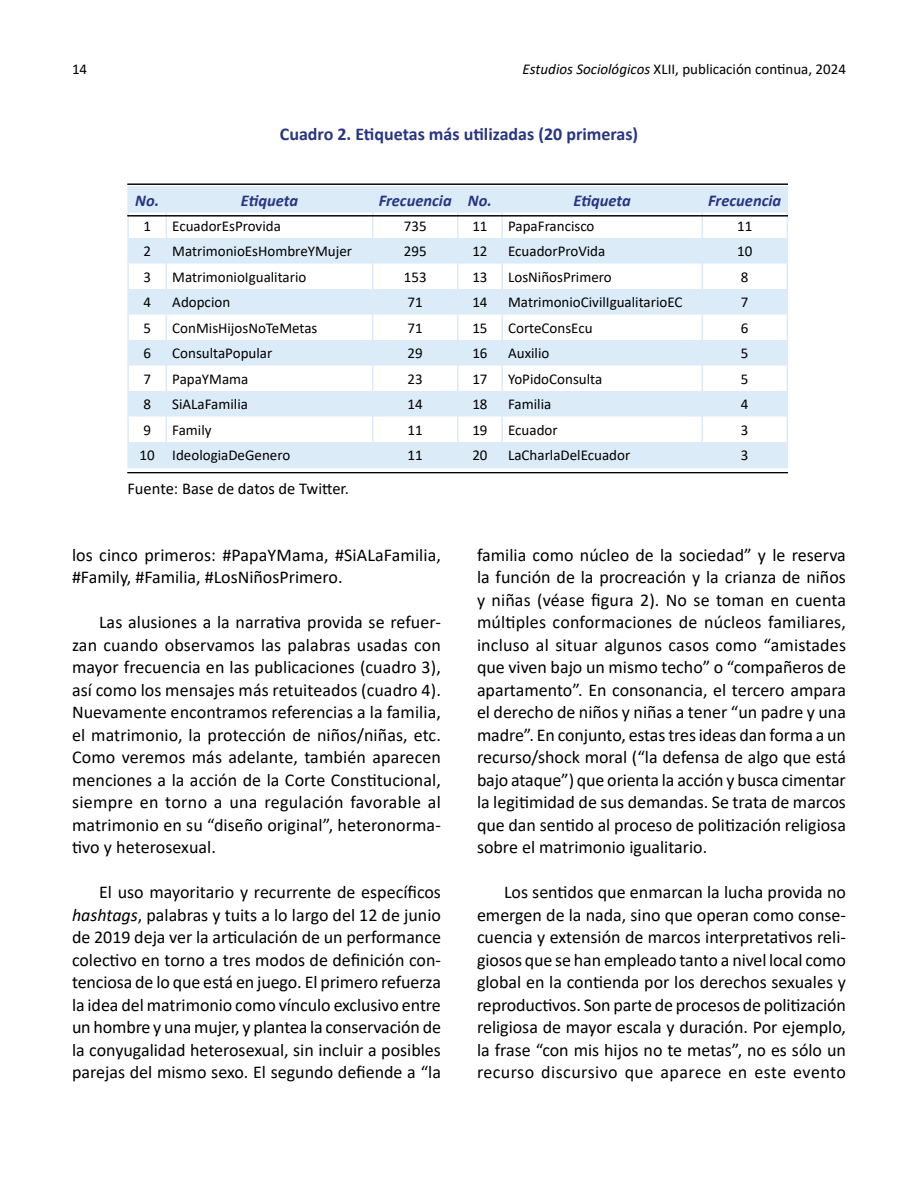
<style>
.page{position:relative;width:918px;height:1188px;background:#fff}
.page>*{position:absolute;margin:0;border:0;box-sizing:border-box;transform-origin:0 0}
.t1{font:18px/22.5px "Calibri";color:#000;text-align:justify}
.t2{font:700 18px "Calibri";color:#283583}
.t3{font:italic 700 16.5px "Calibri";color:#283583}
.t4{font:16.5px "Calibri";color:#000}
.t5{font:15px "Calibri";color:#000}
.s1{font-style:italic}
</style>
<div class="page">
<svg style="left:129px;top:188px;width:658px;height:279px;fill:#dbebf7"></svg>
<hr style="left:127px;top:186px;width:39px;height:2px;background:#dbebf7">
<hr style="left:127px;top:188px;width:2px;height:25px;background:#dbebf7">
<hr style="left:166px;top:186px;width:207px;height:2px;background:#dbebf7">
<hr style="left:373px;top:186px;width:85px;height:2px;background:#dbebf7">
<hr style="left:458px;top:186px;width:44px;height:2px;background:#dbebf7">
<hr style="left:457px;top:188px;width:2px;height:25px;background:#dbebf7">
<hr style="left:502px;top:186px;width:200px;height:2px;background:#dbebf7">
<hr style="left:501px;top:188px;width:2px;height:25px;background:#dbebf7">
<hr style="left:702px;top:186px;width:86px;height:2px;background:#dbebf7">
<hr style="left:127px;top:213px;width:2px;height:25px;background:#dbebf7">
<hr style="left:457px;top:213px;width:2px;height:25px;background:#dbebf7">
<hr style="left:501px;top:213px;width:2px;height:25px;background:#dbebf7">
<hr style="left:127px;top:238px;width:2px;height:26px;background:#dbebf7">
<hr style="left:457px;top:238px;width:2px;height:26px;background:#dbebf7">
<hr style="left:501px;top:238px;width:2px;height:26px;background:#dbebf7">
<hr style="left:127px;top:264px;width:2px;height:25px;background:#dbebf7">
<hr style="left:457px;top:264px;width:2px;height:25px;background:#dbebf7">
<hr style="left:501px;top:264px;width:2px;height:25px;background:#dbebf7">
<hr style="left:127px;top:289px;width:2px;height:26px;background:#dbebf7">
<hr style="left:457px;top:289px;width:2px;height:26px;background:#dbebf7">
<hr style="left:501px;top:289px;width:2px;height:26px;background:#dbebf7">
<hr style="left:127px;top:315px;width:2px;height:25px;background:#dbebf7">
<hr style="left:457px;top:315px;width:2px;height:25px;background:#dbebf7">
<hr style="left:501px;top:315px;width:2px;height:25px;background:#dbebf7">
<hr style="left:127px;top:340px;width:2px;height:26px;background:#dbebf7">
<hr style="left:457px;top:340px;width:2px;height:26px;background:#dbebf7">
<hr style="left:501px;top:340px;width:2px;height:26px;background:#dbebf7">
<hr style="left:127px;top:366px;width:2px;height:25px;background:#dbebf7">
<hr style="left:457px;top:366px;width:2px;height:25px;background:#dbebf7">
<hr style="left:501px;top:366px;width:2px;height:25px;background:#dbebf7">
<hr style="left:127px;top:391px;width:2px;height:26px;background:#dbebf7">
<hr style="left:457px;top:391px;width:2px;height:26px;background:#dbebf7">
<hr style="left:501px;top:391px;width:2px;height:26px;background:#dbebf7">
<hr style="left:127px;top:417px;width:2px;height:25px;background:#dbebf7">
<hr style="left:457px;top:417px;width:2px;height:25px;background:#dbebf7">
<hr style="left:501px;top:417px;width:2px;height:25px;background:#dbebf7">
<hr style="left:127px;top:442px;width:2px;height:25px;background:#dbebf7">
<svg style="left:166px;top:188px;width:1px;height:279px"></svg>
<svg style="left:372px;top:188px;width:1px;height:279px"></svg>
<hr style="left:457px;top:442px;width:2px;height:25px;background:#dbebf7">
<hr style="left:501px;top:442px;width:2px;height:25px;background:#dbebf7">
<svg style="left:702px;top:188px;width:1px;height:279px"></svg>
<svg style="left:787px;top:188px;width:1px;height:279px"></svg>
<hr style="left:127px;top:467px;width:39px;height:1px;background:#dbebf7">
<hr style="left:166px;top:467px;width:207px;height:1px;background:#dbebf7">
<hr style="left:373px;top:467px;width:85px;height:1px;background:#dbebf7">
<hr style="left:458px;top:467px;width:44px;height:1px;background:#dbebf7">
<hr style="left:502px;top:467px;width:200px;height:1px;background:#dbebf7">
<hr style="left:702px;top:467px;width:86px;height:1px;background:#dbebf7">
<hr style="left:127px;top:184px;width:661px;height:1px;background:#000">
<hr style="left:127px;top:215px;width:661px;height:1px;background:#000">
<hr style="left:127px;top:216px;width:661px;height:1px;background:#000">
<hr style="left:127px;top:472px;width:661px;height:1px;background:#000">
<hr style="left:127px;top:473px;width:661px;height:1px;background:#000">
<p class="t5" style="left:72px;top:59px;width:17px">14</p>
<p class="t5" style="left:523px;top:59px;width:325px"><span class="s1">Estudios Sociológicos</span> XLII, publicación continua, 2024</p>
<p class="t2" style="left:280px;top:121px;width:360px">Cuadro 2. Etiquetas más utilizadas (20 primeras)</p>
<p class="t3" style="left:135px;top:189px;width:25px">No.</p>
<p class="t3" style="left:241px;top:189px;width:59px">Etiqueta</p>
<p class="t3" style="left:379px;top:189px;width:115px">Frecuencia No.</p>
<p class="t3" style="left:574px;top:189px;width:59px">Etiqueta</p>
<p class="t3" style="left:708px;top:189px;width:75px">Frecuencia</p>
<p class="t5" style="left:143px;top:216px;width:9px">1</p>
<p class="t5" style="left:172px;top:216px;width:110px">EcuadorEsProvida</p>
<p class="t5" style="left:404px;top:216px;width:24px">735</p>
<p class="t5" style="left:472px;top:216px;width:17px">11</p>
<p class="t5" style="left:508px;top:216px;width:88px">PapaFrancisco</p>
<p class="t5" style="left:737px;top:216px;width:17px">11</p>
<p class="t5" style="left:143px;top:241px;width:9px">2</p>
<p class="t5" style="left:172px;top:241px;width:181px">MatrimonioEsHombreYMujer</p>
<p class="t5" style="left:404px;top:241px;width:24px">295</p>
<p class="t5" style="left:472px;top:241px;width:17px">12</p>
<p class="t5" style="left:508px;top:241px;width:99px">EcuadorProVida</p>
<p class="t5" style="left:737px;top:241px;width:17px">10</p>
<p class="t5" style="left:143px;top:267px;width:9px">3</p>
<p class="t5" style="left:172px;top:267px;width:136px">MatrimonioIgualitario</p>
<p class="t5" style="left:404px;top:267px;width:24px">153</p>
<p class="t5" style="left:472px;top:267px;width:17px">13</p>
<p class="t5" style="left:508px;top:267px;width:105px">LosNiñosPrimero</p>
<p class="t5" style="left:741px;top:267px;width:9px">8</p>
<p class="t5" style="left:143px;top:292px;width:9px">4</p>
<p class="t5" style="left:172px;top:292px;width:59px">Adopcion</p>
<p class="t5" style="left:408px;top:292px;width:17px">71</p>
<p class="t5" style="left:472px;top:292px;width:17px">14</p>
<p class="t5" style="left:508px;top:292px;width:176px">MatrimonioCivilIgualitarioEC</p>
<p class="t5" style="left:741px;top:292px;width:9px">7</p>
<p class="t5" style="left:143px;top:318px;width:9px">5</p>
<p class="t5" style="left:172px;top:318px;width:147px">ConMisHijosNoTeMetas</p>
<p class="t5" style="left:408px;top:318px;width:17px">71</p>
<p class="t5" style="left:472px;top:318px;width:17px">15</p>
<p class="t5" style="left:508px;top:318px;width:86px">CorteConsEcu</p>
<p class="t5" style="left:741px;top:318px;width:9px">6</p>
<p class="t5" style="left:143px;top:343px;width:9px">6</p>
<p class="t5" style="left:172px;top:343px;width:101px">ConsultaPopular</p>
<p class="t5" style="left:408px;top:343px;width:17px">29</p>
<p class="t5" style="left:472px;top:343px;width:17px">16</p>
<p class="t5" style="left:508px;top:343px;width:43px">Auxilio</p>
<p class="t5" style="left:741px;top:343px;width:9px">5</p>
<p class="t5" style="left:143px;top:369px;width:9px">7</p>
<p class="t5" style="left:172px;top:369px;width:78px">PapaYMama</p>
<p class="t5" style="left:408px;top:369px;width:17px">23</p>
<p class="t5" style="left:472px;top:369px;width:17px">17</p>
<p class="t5" style="left:508px;top:369px;width:96px">YoPidoConsulta</p>
<p class="t5" style="left:741px;top:369px;width:9px">5</p>
<p class="t5" style="left:143px;top:394px;width:9px">8</p>
<p class="t5" style="left:172px;top:394px;width:77px">SiALaFamilia</p>
<p class="t5" style="left:408px;top:394px;width:17px">14</p>
<p class="t5" style="left:472px;top:394px;width:17px">18</p>
<p class="t5" style="left:508px;top:394px;width:45px">Familia</p>
<p class="t5" style="left:741px;top:394px;width:9px">4</p>
<p class="t5" style="left:143px;top:420px;width:9px">9</p>
<p class="t5" style="left:172px;top:420px;width:41px">Family</p>
<p class="t5" style="left:408px;top:420px;width:17px">11</p>
<p class="t5" style="left:472px;top:420px;width:17px">19</p>
<p class="t5" style="left:508px;top:420px;width:51px">Ecuador</p>
<p class="t5" style="left:741px;top:420px;width:9px">3</p>
<p class="t5" style="left:140px;top:445px;width:152px">10 IdeologiaDeGenero</p>
<p class="t5" style="left:408px;top:445px;width:17px">11</p>
<p class="t5" style="left:472px;top:445px;width:17px">20</p>
<p class="t5" style="left:508px;top:445px;width:124px">LaCharlaDelEcuador</p>
<p class="t5" style="left:741px;top:445px;width:9px">3</p>
<p class="t4" style="left:127px;top:477px;width:223px">Fuente: Base de datos de Twitter.</p>
<p class="t1" style="left:72px;top:543px;width:371px">los cinco primeros: #PapaYMama, #SiALaFamilia, #Family, #Familia, #LosNiñosPrimero.</p>
<p class="t1" style="left:72px;top:611px;width:371px;text-indent:27px">Las alusiones a la narrativa provida se refuer&shy;zan cuando observamos las palabras usadas con mayor frecuencia en las publicaciones (cuadro 3), así como los mensajes más retuiteados (cuadro 4).<br>Nuevamente encontramos referencias a la familia, el matrimonio, la protección de niños/niñas, etc.<br>Como veremos más adelante, también aparecen menciones a la acción de la Corte Constitucional, siempre en torno a una regulación favorable al matrimonio en su “diseño original”, heteronorma&shy;tivo y heterosexual.</p>
<p class="t1" style="left:72px;top:881px;width:371px;text-indent:27px">El uso mayoritario y recurrente de específicos <span class="s1">hashtags</span>, palabras y tuits a lo largo del 12 de junio de 2019 deja ver la articulación de un performance colectivo en torno a tres modos de definición con&shy;tenciosa de lo que está en juego. El primero refuerza la idea del matrimonio como vínculo exclusivo entre un hombre y una mujer, y plantea la conservación de la conyugalidad heterosexual, sin incluir a posibles parejas del mismo sexo. El segundo defiende a “la</p>
<p class="t1" style="left:477px;top:543px;width:371px">familia como núcleo de la sociedad” y le reserva la función de la procreación y la crianza de niños y niñas (véase figura 2). No se toman en cuenta múltiples conformaciones de núcleos familiares, incluso al situar algunos casos como “amistades que viven bajo un mismo techo” o “compañeros de apartamento”. En consonancia, el tercero ampara el derecho de niños y niñas a tener “un padre y una madre”. En conjunto, estas tres ideas dan forma a un recurso/shock moral (“la defensa de algo que está bajo ataque”) que orienta la acción y busca cimentar la legitimidad de sus demandas. Se trata de marcos que dan sentido al proceso de politización religiosa sobre el matrimonio igualitario.</p>
<p class="t1" style="left:477px;top:881px;width:371px;text-indent:27px">Los sentidos que enmarcan la lucha provida no emergen de la nada, sino que operan como conse&shy;cuencia y extensión de marcos interpretativos reli&shy;giosos que se han empleado tanto a nivel local como global en la contienda por los derechos sexuales y reproductivos. Son parte de procesos de politización religiosa de mayor escala y duración. Por ejemplo, la frase “con mis hijos no te metas”, no es sólo un recurso discursivo que aparece en este evento</p>
</div>
